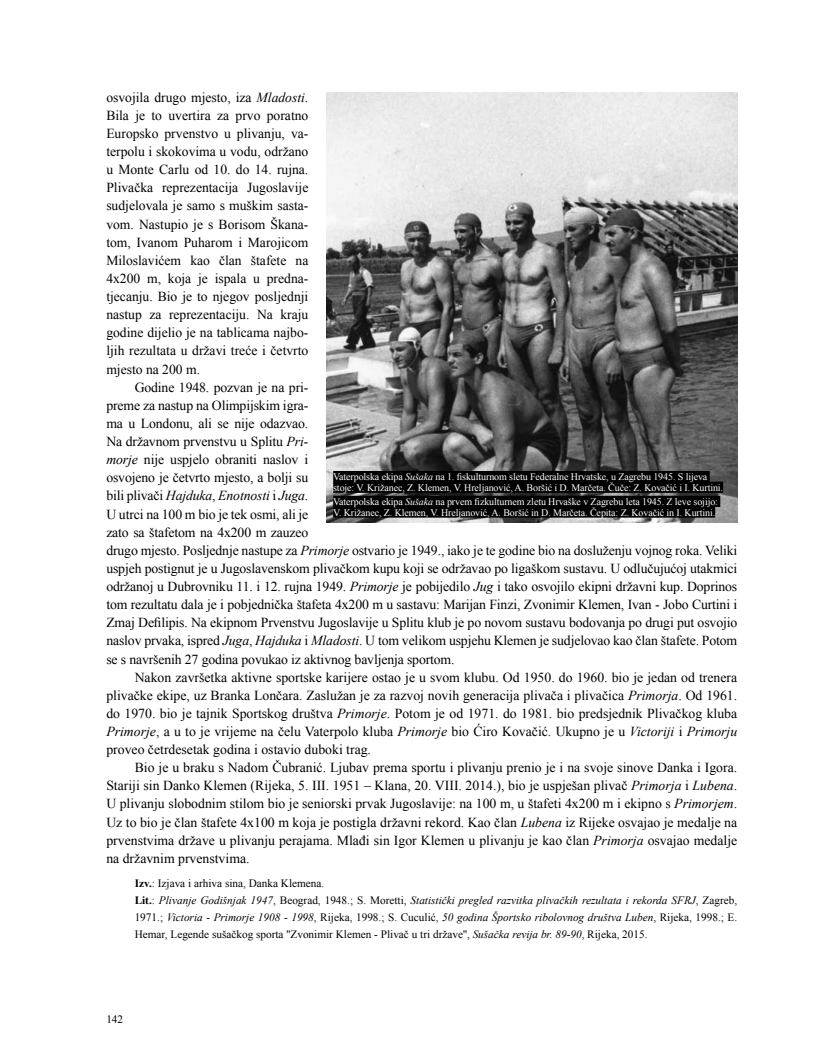
<style>
.page{position:relative;width:833px;height:1063px;background:#fff}
.page>*{position:absolute;margin:0;border:0;box-sizing:border-box;transform-origin:0 0}
.t1{font:13.75px/18.1px "Times New Roman";letter-spacing:-.01em;color:#000;text-align:justify}
.t2{font:11.25px/16.9px "Times New Roman";color:#000}
.t3{font:10px/10.6px "Times New Roman";letter-spacing:-.01em;color:#fff}
.s1{font-style:italic}
.s2{font-weight:700}
</style>
<div class="page">
<img style="left:326px;top:92px;width:411px;height:431px">
<div style="left:333px;top:471px;width:376px;height:11px;background:#000"></div>
<div style="left:333px;top:482px;width:390px;height:11px;background:#000"></div>
<div style="left:333px;top:496px;width:387px;height:11px;background:#000"></div>
<div style="left:333px;top:506px;width:382px;height:12px;background:#000"></div>
<p class="t1" style="left:106px;top:88px;width:204px">osvojila drugo mjesto, iza <span class="s1">Mladosti</span>.<br>Bila je to uvertira za prvo poratno Europsko prvenstvo u plivanju, va&shy;terpolu i skokovima u vodu, održano u Monte Carlu od 10. do 14. rujna.<br>Plivačka reprezentacija Jugoslavije sudjelovala je samo s muškim sasta&shy;vom. Nastupio je s Borisom Škana&shy;tom, Ivanom Puharom i Marojicom Miloslavićem kao član štafete na 4x200 m, koja je ispala u predna&shy;tjecanju. Bio je to njegov posljednji nastup za reprezentaciju. Na kraju godine dijelio je na tablicama najbo&shy;ljih rezultata u državi treće i četvrto mjesto na 200 m.</p>
<p class="t1" style="left:106px;top:378px;width:632px;text-align:left;text-indent:28px">Godine 1948. pozvan je na pri-<br>preme za nastup na Olimpijskim igra-<br>ma u Londonu, ali se nije odazvao.<br>Na državnom prvenstvu u Splitu <span class="s1">Pri-<br>morje</span> nije uspjelo obraniti naslov i<br>osvojeno je četvrto mjesto, a bolji su<br>bili plivači <span class="s1">Hajduka</span>, <span class="s1">Enotnosti</span> i <span class="s1">Juga</span>.<br>U utrci na 100 m bio je tek osmi, ali je<br>zato sa štafetom na 4x200 m zauzeo<br>drugo mjesto. Posljednje nastupe za <span class="s1">Primorje</span> ostvario je 1949., iako je te godine bio na dosluženju vojnog roka. Veliki uspjeh postignut je u Jugoslavenskom plivačkom kupu koji se održavao po ligaškom sustavu. U odlučujućoj utakmici održanoj u Dubrovniku 11. i 12. rujna 1949. <span class="s1">Primorje</span> je pobijedilo <span class="s1">Jug</span> i tako osvojilo ekipni državni kup. Doprinos tom rezultatu dala je i pobjednička štafeta 4x200 m u sastavu: Marijan Finzi, Zvonimir Klemen, Ivan - Jobo Curtini i Zmaj Defilipis. Na ekipnom Prvenstvu Jugoslavije u Splitu klub je po novom sustavu bodovanja po drugi put osvojio naslov prvaka, ispred <span class="s1">Juga</span>, <span class="s1">Hajduka</span> i <span class="s1">Mladosti</span>. U tom velikom uspjehu Klemen je sudjelovao kao član štafete. Potom se s navršenih 27 godina povukao iz aktivnog bavljenja sportom.</p>
<p class="t1" style="left:106px;top:668px;width:632px;text-indent:28px">Nakon završetka aktivne sportske karijere ostao je u svom klubu. Od 1950. do 1960. bio je jedan od trenera plivačke ekipe, uz Branka Lončara. Zaslužan je za razvoj novih generacija plivača i plivačica <span class="s1">Primorja</span>. Od 1961. do 1970. bio je tajnik Sportskog društva <span class="s1">Primorje</span>. Potom je od 1971. do 1981. bio predsjednik Plivačkog kluba <span class="s1">Primorje</span>, a u to je vrijeme na čelu Vaterpolo kluba <span class="s1">Primorje</span> bio Ćiro Kovačić. Ukupno je u <span class="s1">Victoriji</span> i <span class="s1">Primorju </span>proveo četrdesetak godina i ostavio duboki trag.</p>
<p class="t1" style="left:106px;top:758px;width:632px;text-indent:28px">Bio je u braku s Nadom Čubranić. Ljubav prema sportu i plivanju prenio je i na svoje sinove Danka i Igora.<br>Stariji sin Danko Klemen (Rijeka, 5. III. 1951 – Klana, 20. VIII. 2014.), bio je uspješan plivač <span class="s1">Primorja</span> i <span class="s1">Lubena</span>.<br>U plivanju slobodnim stilom bio je seniorski prvak Jugoslavije: na 100 m, u štafeti 4x200 m i ekipno s <span class="s1">Primorjem</span>.<br>Uz to bio je član štafete 4x100 m koja je postigla državni rekord. Kao član <span class="s1">Lubena</span> iz Rijeke osvajao je medalje na prvenstvima države u plivanju perajama. Mlađi sin Igor Klemen u plivanju je kao član <span class="s1">Primorja</span> osvajao medalje na državnim prvenstvima.</p>
<p class="t2" style="left:135px;top:875px;width:604px"><span class="s2">Izv.</span>: Izjava i arhiva sina, Danka Klemena.<br><span class="s2">Lit.</span>: <span class="s1">Plivanje Godišnjak 1947</span>, Beograd, 1948.; S. Moretti, <span class="s1">Statistički pregled razvitka plivačkih rezultata i rekorda SFRJ</span>, Zagreb, 1971.; <span class="s1">Victoria - Primorje 1908 - 1998</span>, Rijeka, 1998.; S. Cuculić, <span class="s1">50 godina Športsko ribolovnog društva Luben</span>, Rijeka, 1998.; E.<br>Hemar, Legende sušačkog sporta ''Zvonimir Klemen - Plivač u tri države'', <span class="s1">Sušačka revija br. 89-90</span>, Rijeka, 2015.</p>
<p class="t3" style="left:333px;top:472px;width:391px">Vaterpolska ekipa <span class="s1">Sušaka</span> na 1. fiskulturnom sletu Federalne Hrvatske, u Zagrebu 1945. S lijeva stoje: V. Križanec, Z. Klemen, V. Hreljanović, A. Boršić i D. Marčeta. Čuče: Z. Kovačić i I. Kurtini.</p>
<p class="t3" style="left:333px;top:496px;width:386px">Vaterpolska ekipa <span class="s1">Sušaka</span> na prvem fizkulturnem zletu Hrvaške v Zagrebu leta 1945. Z leve sojijo:<br>V. Križanec, Z. Klemen, V. Hreljanović, A. Boršić in D. Marčeta. Čepita: Z. Kovačić in I. Kurtini.</p>
<p class="t2" style="left:106px;top:1010px;width:18px">142</p>
</div>
